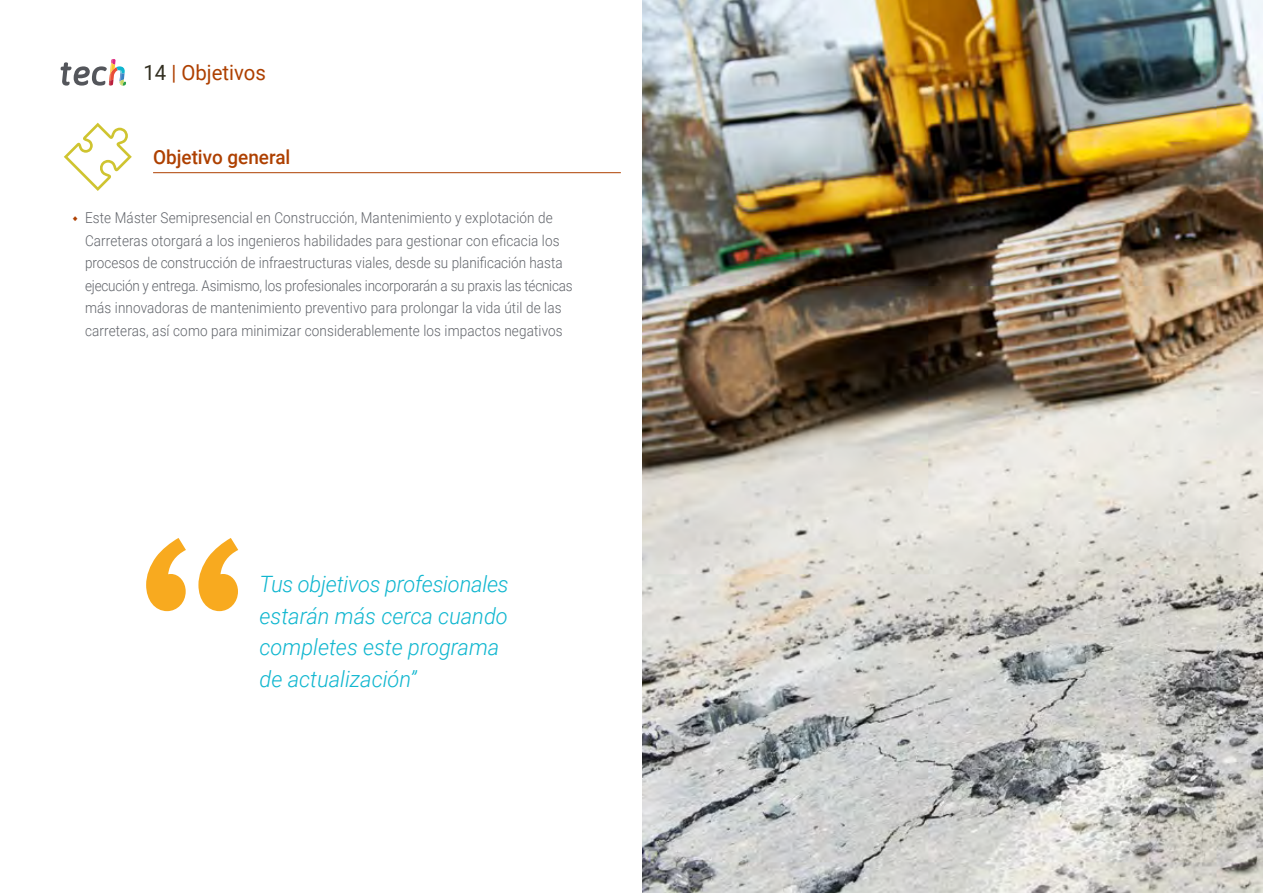
<style>
.page{position:relative;width:1263px;height:893px;background:#fff}
.page>*{position:absolute;margin:0;border:0;box-sizing:border-box;transform-origin:0 0}
.t1{font:italic 300 22.5px/31.5px "Roboto";color:#0fb6cf}
.t2{font:21px "Roboto";color:#ae4000}
.t3{font:500 19.5px "Roboto";color:#ae4000}
.t4{font:300 15px/22.5px "Roboto";letter-spacing:.01em;color:#61646a;scale:.9 1}
.s1{color:#312e20}
</style>
<div class="page">
<hr style="left:153px;top:172px;width:468px;height:1px;background:#ae4000">
<svg style="left:64px;top:123px;width:68px;height:68px"></svg>
<img style="left:642px;top:0;width:621px;height:893px">
<svg style="left:146px;top:538px;width:92px;height:73px"></svg>
<svg style="left:61px;top:59px;width:65px;height:27px"></svg>
<h2 class="t2" style="left:144px;top:57px;width:124px"><span class="s1">14</span> | Objetivos</h2>
<h3 class="t3" style="left:153px;top:144px;width:139px">Objetivo general</h3>
<p class="t4" style="left:85px;top:206px;width:543px">Este Máster Semipresencial en Construcción, Mantenimiento y explotación de Carreteras otorgará a los ingenieros habilidades para gestionar con eficacia los procesos de construcción de infraestructuras viales, desde su planificación hasta ejecución y entrega. Asimismo, los profesionales incorporarán a su praxis las técnicas más innovadoras de mantenimiento preventivo para prolongar la vida útil de las carreteras, así como para minimizar considerablemente los impactos negativos</p>
<h1 class="t1" style="left:259px;top:568px;width:251px">Tus objetivos profesionales estarán más cerca cuando completes este programa de actualización”</h1>
</div>
